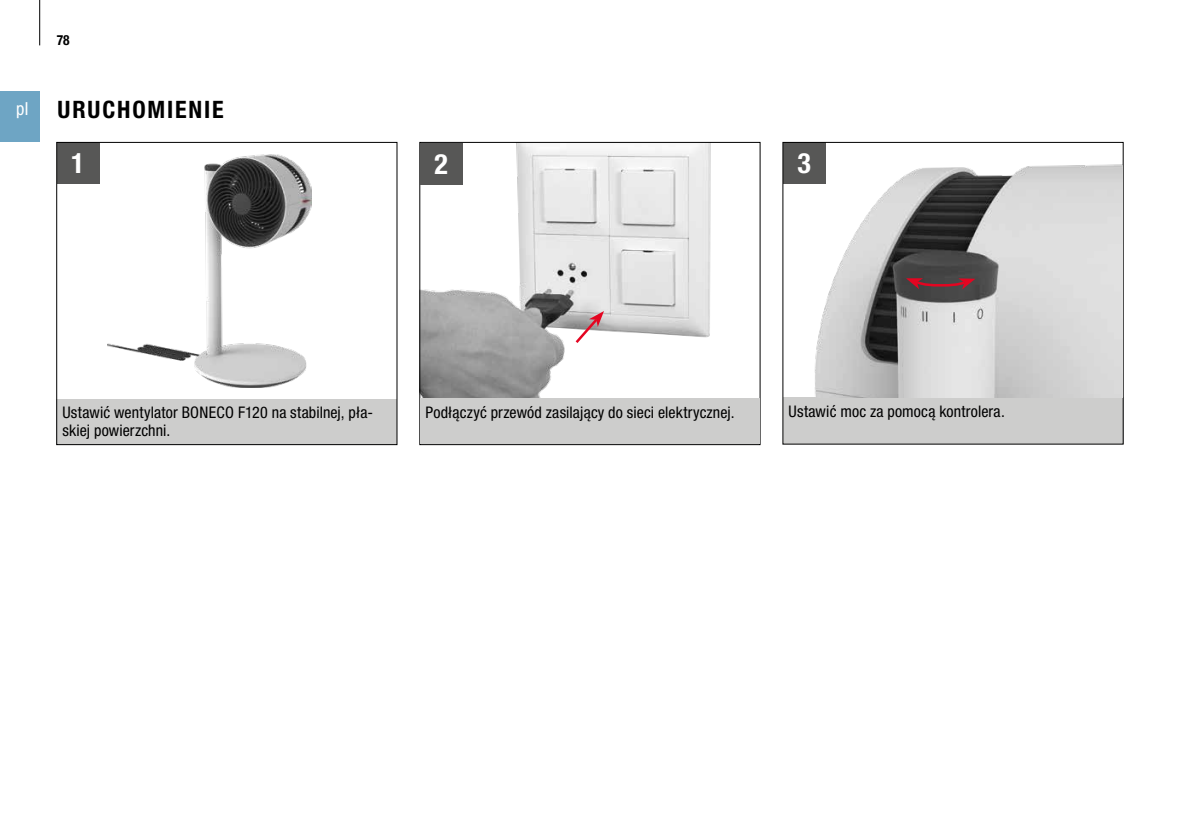
<style>
.page{position:relative;width:1191px;height:840px;background:#fff}
.page>*{position:absolute;margin:0;border:0;box-sizing:border-box;transform-origin:0 0}
.t1{font:700 condensed 28px "Helvetica Neue LTW1 G";color:#fff}
.t2{font:700 condensed 24px "Helvetica Neue LTW1 G";letter-spacing:.075em;color:#000}
.t3{font:condensed 18px "Helvetica Neue LTW1 G";color:#fff}
.t4{font:condensed 16px/18px "Helvetica Neue LTW1 G";letter-spacing:.01em;color:#000}
.t5{font:700 condensed 14px "Helvetica Neue LTW1 G";color:#000;scale:.96 1}
</style>
<div class="page">
<div style="left:0;top:91px;width:40px;height:51px;background:#6ea5c4"></div>
<hr style="left:39px;top:0;width:1px;height:45px;background:#000">
<img style="left:421px;top:144px;width:290px;height:254px">
<svg style="left:573px;top:311px;width:31px;height:34px"></svg>
<div style="left:783px;top:397px;width:340px;height:46px;background:#cdcdcc"></div>
<div style="left:783px;top:142px;width:42px;height:42px;background:#575756"></div>
<div style="left:57px;top:142px;width:42px;height:41px;background:#575756"></div>
<div style="left:420px;top:398px;width:339px;height:46px;background:#cdcdcc"></div>
<div style="left:57px;top:398px;width:340px;height:46px;background:#cdcdcc"></div>
<img style="left:108px;top:154px;width:203px;height:233px">
<div style="left:56px;top:142px;width:341px;height:303px;border:1px solid #000"></div>
<div style="left:782px;top:142px;width:341px;height:302px;border:1px solid #000"></div>
<img style="left:814px;top:162px;width:308px;height:235px">
<svg style="left:906px;top:278px;width:69px;height:11px"></svg>
<div style="left:420px;top:143px;width:42px;height:41px;background:#575756"></div>
<p class="t3" style="left:16px;top:98px;width:14px">pl</p>
<p class="t5" style="left:57px;top:32px;width:15px">78</p>
<h2 class="t2" style="left:57px;top:95px;width:168px">URUCHOMIENIE</h2>
<h1 class="t1" style="left:71px;top:146px;width:15px">1</h1>
<h1 class="t1" style="left:797px;top:146px;width:15px">3</h1>
<h1 class="t1" style="left:434px;top:147px;width:15px">2</h1>
<p class="t4" style="left:62px;top:403px;width:312px">Ustawić wentylator BONECO F120 na stabilnej, pła&shy;skiej powierzchni.</p>
<p class="t4" style="left:425px;top:403px;width:311px">Podłączyć przewód zasilający do sieci elektrycznej.</p>
<p class="t4" style="left:788px;top:402px;width:218px">Ustawić moc za pomocą kontrolera.</p>
</div>
